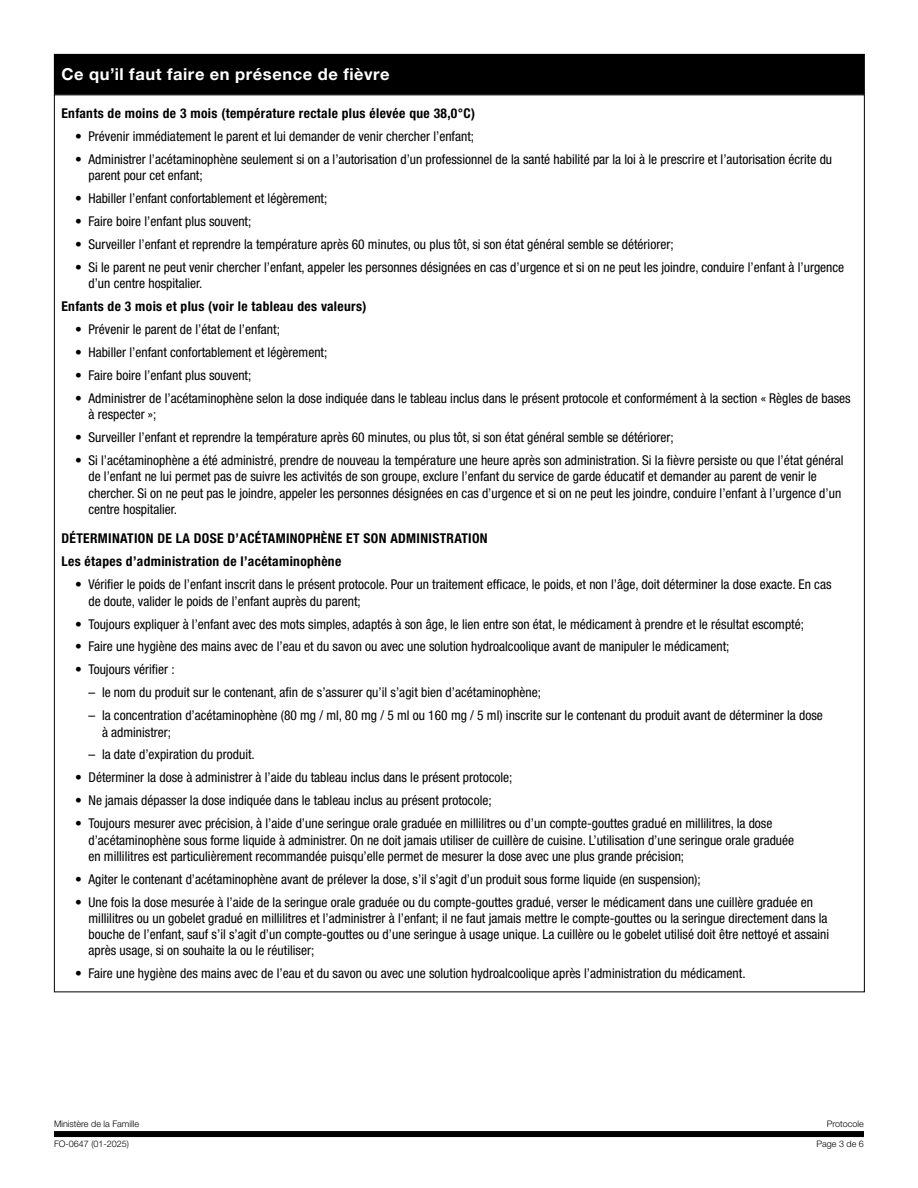
<style>
.page{position:relative;width:918px;height:1188px;background:#fff}
.page>*{position:absolute;margin:0;border:0;box-sizing:border-box;transform-origin:0 0}
.t1{font:700 16.5px "Helvetica Neue LT Std";letter-spacing:.035em;color:#fff}
.t2{font:condensed 13.5px/16.2px "Helvetica Neue LT Std";color:#000}
.t3{font:700 condensed 13.5px "Helvetica Neue LT Std";letter-spacing:.025em;color:#000}
.t4{font:300 9px/19.6px "Helvetica Neue LT Std";color:#000;text-align:right}
</style>
<div class="page">
<div style="left:54px;top:1131px;width:810px;height:6px;background:#000"></div>
<div style="left:54px;top:54px;width:810px;height:40px;background:#000"></div>
<h2 class="t1" style="left:62px;top:64px;width:330px">Ce qu’il faut faire en présence de fièvre</h2>
<p class="t3" style="left:62px;top:105px;width:415px">Enfants de moins de 3 mois (température rectale plus élevée que 38,0°C)</p>
<p class="t2" style="left:75px;top:128px;width:401px">• Prévenir immédiatement le parent et lui demander de venir chercher l’enfant;</p>
<p class="t2" style="left:88px;top:151px;width:745px;text-indent:-14px">• Administrer l’acétaminophène seulement si on a l’autorisation d’un professionnel de la santé habilité par la loi à le prescrire et l’autorisation écrite du parent pour cet enfant;</p>
<p class="t2" style="left:75px;top:190px;width:254px">• Habiller l’enfant confortablement et légèrement;</p>
<p class="t2" style="left:75px;top:213px;width:178px">• Faire boire l’enfant plus souvent;</p>
<p class="t2" style="left:75px;top:236px;width:600px">• Surveiller l’enfant et reprendre la température après 60 minutes, ou plus tôt, si son état général semble se détériorer;</p>
<p class="t2" style="left:88px;top:259px;width:757px;text-indent:-14px">• Si le parent ne peut venir chercher l’enfant, appeler les personnes désignées en cas d’urgence et si on ne peut les joindre, conduire l’enfant à l’urgence d’un centre hospitalier.</p>
<p class="t3" style="left:62px;top:298px;width:306px">Enfants de 3 mois et plus (voir le tableau des valeurs)</p>
<p class="t2" style="left:75px;top:321px;width:206px">• Prévenir le parent de l’état de l’enfant;</p>
<p class="t2" style="left:75px;top:344px;width:254px">• Habiller l’enfant confortablement et légèrement;</p>
<p class="t2" style="left:75px;top:367px;width:178px">• Faire boire l’enfant plus souvent;</p>
<p class="t2" style="left:88px;top:390px;width:764px;text-indent:-14px">• Administrer de l’acétaminophène selon la dose indiquée dans le tableau inclus dans le présent protocole et conformément à la section « Règles de bases à respecter »;</p>
<p class="t2" style="left:75px;top:429px;width:600px">• Surveiller l’enfant et reprendre la température après 60 minutes, ou plus tôt, si son état général semble se détériorer;</p>
<p class="t2" style="left:88px;top:452px;width:756px;text-indent:-14px">• Si l’acétaminophène a été administré, prendre de nouveau la température une heure après son administration. Si la fièvre persiste ou que l’état général de l’enfant ne lui permet pas de suivre les activités de son groupe, exclure l’enfant du service de garde éducatif et demander au parent de venir le chercher. Si on ne peut pas le joindre, appeler les personnes désignées en cas d’urgence et si on ne peut les joindre, conduire l’enfant à l’urgence d’un centre hospitalier.</p>
<h3 class="t3" style="left:62px;top:530px;width:428px">DÉTERMINATION DE LA DOSE D’ACÉTAMINOPHÈNE ET SON ADMINISTRATION</h3>
<p class="t3" style="left:62px;top:553px;width:281px">Les étapes d’administration de l’acétaminophène</p>
<p class="t2" style="left:88px;top:576px;width:745px;text-indent:-14px">• Vérifier le poids de l’enfant inscrit dans le présent protocole. Pour un traitement efficace, le poids, et non l’âge, doit déterminer la dose exacte. En cas de doute, valider le poids de l’enfant auprès du parent;</p>
<p class="t2" style="left:75px;top:616px;width:731px">• Toujours expliquer à l’enfant avec des mots simples, adaptés à son âge, le lien entre son état, le médicament à prendre et le résultat escompté;</p>
<p class="t2" style="left:75px;top:639px;width:656px">• Faire une hygiène des mains avec de l’eau et du savon ou avec une solution hydroalcoolique avant de manipuler le médicament;</p>
<p class="t2" style="left:75px;top:661px;width:101px">• Toujours vérifier :</p>
<p class="t2" style="left:88px;top:684px;width:454px">– le nom du produit sur le contenant, afin de s’assurer qu’il s’agit bien d’acétaminophène;</p>
<p class="t2" style="left:102px;top:707px;width:722px;text-indent:-14px">– la concentration d’acétaminophène (80 mg / ml, 80 mg / 5 ml ou 160 mg / 5 ml) inscrite sur le contenant du produit avant de déterminer la dose à administrer;</p>
<p class="t2" style="left:88px;top:747px;width:168px">– la date d’expiration du produit.</p>
<p class="t2" style="left:75px;top:769px;width:439px">• Déterminer la dose à administrer à l’aide du tableau inclus dans le présent protocole;</p>
<p class="t2" style="left:75px;top:792px;width:418px">• Ne jamais dépasser la dose indiquée dans le tableau inclus au présent protocole;</p>
<p class="t2" style="left:88px;top:815px;width:707px;text-indent:-14px">• Toujours mesurer avec précision, à l’aide d’une seringue orale graduée en millilitres ou d’un compte‑gouttes gradué en millilitres, la dose d’acétaminophène sous forme liquide à administrer. On ne doit jamais utiliser de cuillère de cuisine. L’utilisation d’une seringue orale graduée en millilitres est particulièrement recommandée puisqu’elle permet de mesurer la dose avec une plus grande précision;</p>
<p class="t2" style="left:75px;top:871px;width:627px">• Agiter le contenant d’acétaminophène avant de prélever la dose, s’il s’agit d’un produit sous forme liquide (en suspension);</p>
<p class="t2" style="left:88px;top:894px;width:742px;text-indent:-14px">• Une fois la dose mesurée à l’aide de la seringue orale graduée ou du compte‑gouttes gradué, verser le médicament dans une cuillère graduée en millilitres ou un gobelet gradué en millilitres et l’administrer à l’enfant; il ne faut jamais mettre le compte‑gouttes ou la seringue directement dans la bouche de l’enfant, sauf s’il s’agit d’un compte‑gouttes ou d’une seringue à usage unique. La cuillère ou le gobelet utilisé doit être nettoyé et assaini après usage, si on souhaite la ou le réutiliser;</p>
<p class="t2" style="left:75px;top:965px;width:672px">• Faire une hygiène des mains avec de l’eau et du savon ou avec une solution hydroalcoolique après l’administration du médicament.</p>
<p class="t4" style="left:54px;top:1114px;width:87px">Ministère de la Famille</p>
<p class="t4" style="left:817px;top:1114px;width:49px">Protocole<br>Page 3 de 6</p>
<p class="t4" style="left:54px;top:1134px;width:77px">FO-0647 (01-2025)</p>
</div>
